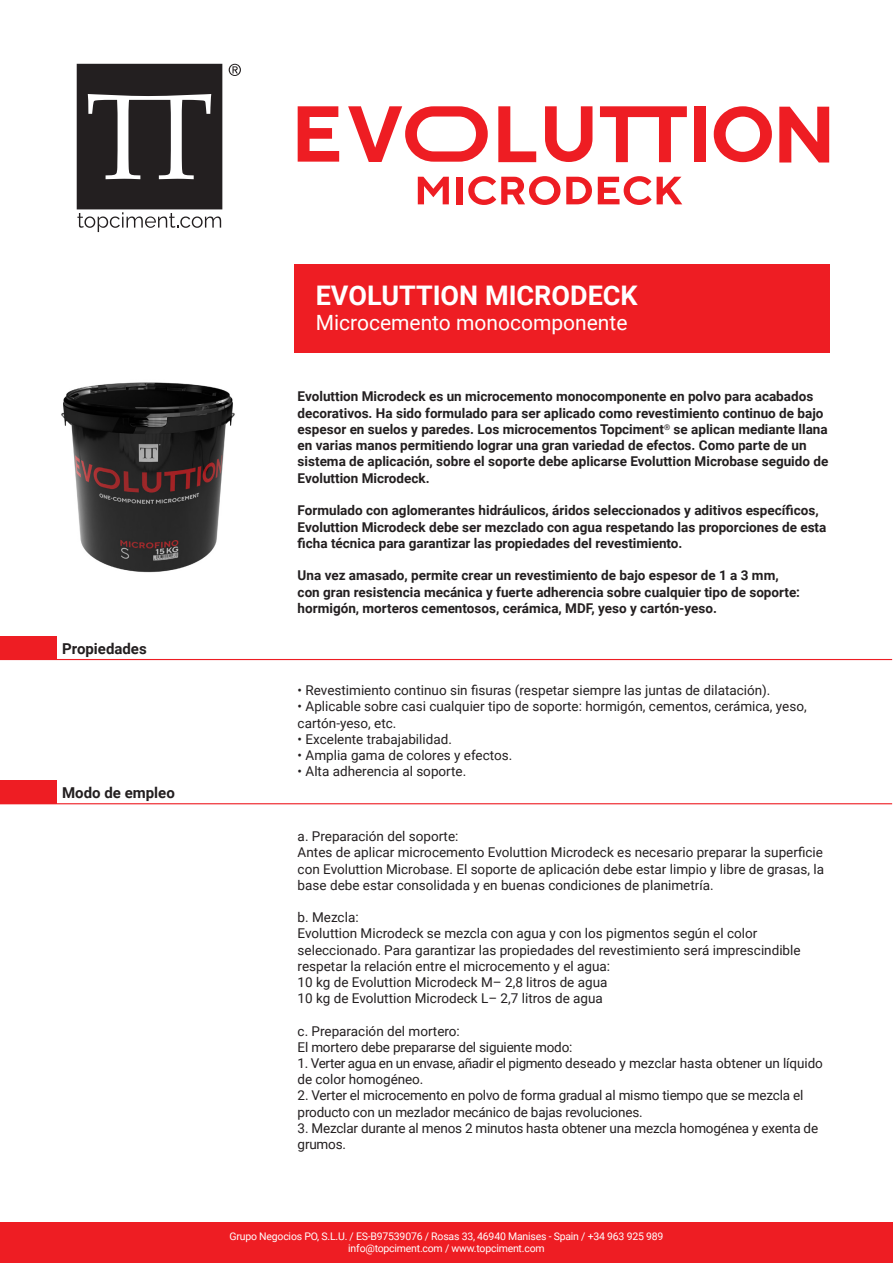
<style>
.page{position:relative;width:893px;height:1263px;background:#fff}
.page>*{position:absolute;margin:0;border:0;box-sizing:border-box;transform-origin:0 0}
.t1{font:700 27px "Roboto";color:#fff}
.t2{font:21px "Roboto";color:#fff}
.t3{font:700 15px "Roboto";color:#231f20}
.cuerpo_texto{font:13.5px/16.2px "Roboto";color:#231f20}
.cuerpo_texto-2{font:700 13.5px/16.2px "Roboto";color:#231f20}
.t4{font:10.5px/12px "Roboto";letter-spacing:-.02em;color:#fff;text-align:center}
</style>
<div class="page">
<div style="left:0;top:1222px;width:893px;height:41px;background:#ee1d23"></div>
<img style="left:61px;top:382px;width:174px;height:191px">
<svg style="left:77px;top:64px;width:145px;height:168px"></svg>
<svg style="left:229px;top:64px;width:12px;height:12px"></svg>
<svg style="left:298px;top:106px;width:41px;height:56px"></svg>
<svg style="left:498px;top:106px;width:38px;height:56px"></svg>
<svg style="left:545px;top:106px;width:47px;height:56px"></svg>
<svg style="left:600px;top:106px;width:87px;height:56px"></svg>
<div style="left:694px;top:106px;width:12px;height:56px;background:#ee1d23"></div>
<svg style="left:714px;top:106px;width:58px;height:56px"></svg>
<svg style="left:779px;top:107px;width:50px;height:55px"></svg>
<svg style="left:348px;top:106px;width:140px;height:56px"></svg>
<svg style="left:418px;top:177px;width:31px;height:27px"></svg>
<div style="left:456px;top:177px;width:7px;height:27px;background:#ee1d23"></div>
<svg style="left:468px;top:176px;width:92px;height:29px"></svg>
<svg style="left:566px;top:177px;width:26px;height:27px"></svg>
<svg style="left:598px;top:176px;width:84px;height:29px"></svg>
<div style="left:0;top:636px;width:56px;height:23px;background:#ee1d23"></div>
<hr style="left:0;top:659px;width:56px;height:1px;background:#ee1d23">
<hr style="left:56px;top:659px;width:836px;height:1px;background:#ee1d23">
<div style="left:0;top:780px;width:56px;height:24px;background:#ee1d23"></div>
<hr style="left:56px;top:803px;width:836px;height:1px;background:#ee1d23">
<div style="left:294px;top:264px;width:534px;height:87px;background:#ee1d23"></div>
<h3 class="t3" style="left:62px;top:638px;width:86px">Propiedades</h3>
<h3 class="t3" style="left:62px;top:782px;width:114px">Modo de empleo</h3>
<h1 class="t1" style="left:316px;top:277px;width:323px">EVOLUTTION MICRODECK</h1>
<h2 class="t2" style="left:316px;top:308px;width:313px">Microcemento monocomponente</h2>
<p class="cuerpo_texto-2" style="left:298px;top:388px;width:532px">Evoluttion Microdeck es un microcemento monocomponente en polvo para acabados decorativos. Ha sido formulado para ser aplicado como revestimiento continuo de bajo espesor en suelos y paredes. Los microcementos Topciment<sup>®</sup> se aplican mediante llana en varias manos permitiendo lograr una gran variedad de efectos. Como parte de un sistema de aplicación, sobre el soporte debe aplicarse Evoluttion Microbase seguido de Evoluttion Microdeck.</p>
<p class="cuerpo_texto-2" style="left:298px;top:502px;width:530px">Formulado con aglomerantes hidráulicos, áridos seleccionados y aditivos específicos,<br>Evoluttion Microdeck debe ser mezclado con agua respetando las proporciones de esta ficha técnica para garantizar las propiedades del revestimiento.</p>
<p class="cuerpo_texto-2" style="left:298px;top:567px;width:482px">Una vez amasado, permite crear un revestimiento de bajo espesor de 1 a 3 mm,</p>
<p class="cuerpo_texto-2" style="left:298px;top:583px;width:504px">con gran resistencia mecánica y fuerte adherencia sobre cualquier tipo de soporte: hormigón, morteros cementosos, cerámica, MDF, yeso y cartón-yeso.</p>
<p class="cuerpo_texto" style="left:298px;top:682px;width:474px">• Revestimiento continuo sin fisuras (respetar siempre las juntas de dilatación).</p>
<p class="cuerpo_texto" style="left:298px;top:698px;width:510px">• Aplicable sobre casi cualquier tipo de soporte: hormigón, cementos, cerámica, yeso, cartón-yeso, etc.</p>
<p class="cuerpo_texto" style="left:298px;top:730px;width:156px">• Excelente trabajabilidad.</p>
<p class="cuerpo_texto" style="left:298px;top:746px;width:216px">• Amplia gama de colores y efectos.</p>
<p class="cuerpo_texto" style="left:298px;top:763px;width:170px">• Alta adherencia al soporte.</p>
<p class="cuerpo_texto" style="left:298px;top:828px;width:162px">a. Preparación del soporte:</p>
<p class="cuerpo_texto" style="left:298px;top:844px;width:528px;text-align:justify">Antes de aplicar microcemento Evoluttion Microdeck es necesario preparar la superficie con Evoluttion Microbase. El soporte de aplicación debe estar limpio y libre de grasas, la base debe estar consolidada y en buenas condiciones de planimetría.</p>
<p class="cuerpo_texto" style="left:298px;top:909px;width:62px">b. Mezcla:</p>
<p class="cuerpo_texto" style="left:298px;top:925px;width:504px">Evoluttion Microdeck se mezcla con agua y con los pigmentos según el color seleccionado. Para garantizar las propiedades del revestimiento será imprescindible respetar la relación entre el microcemento y el agua:</p>
<p class="cuerpo_texto" style="left:298px;top:974px;width:311px">10 kg de Evoluttion Microdeck M– 2,8 litros de agua</p>
<p class="cuerpo_texto" style="left:298px;top:990px;width:307px">10 kg de Evoluttion Microdeck L– 2,7 litros de agua</p>
<p class="cuerpo_texto" style="left:298px;top:1022px;width:164px">c. Preparación del mortero:</p>
<p class="cuerpo_texto" style="left:298px;top:1038px;width:276px">El mortero debe prepararse del siguiente modo:</p>
<p class="cuerpo_texto" style="left:298px;top:1055px;width:527px">1. Verter agua en un envase, añadir el pigmento deseado y mezclar hasta obtener un líquido de color homogéneo.</p>
<p class="cuerpo_texto" style="left:298px;top:1087px;width:507px">2. Verter el microcemento en polvo de forma gradual al mismo tiempo que se mezcla el producto con un mezlador mecánico de bajas revoluciones.</p>
<p class="cuerpo_texto" style="left:298px;top:1119px;width:522px">3. Mezclar durante al menos 2 minutos hasta obtener una mezcla homogénea y exenta de grumos.</p>
<p class="t4" style="left:230px;top:1230px;width:435px">Grupo Negocios PO, S.L.U. / ES-B97539076 / Rosas 33, 46940 Manises - Spain / +34 963 925 989 info@topciment.com / www.topciment.com</p>
</div>
